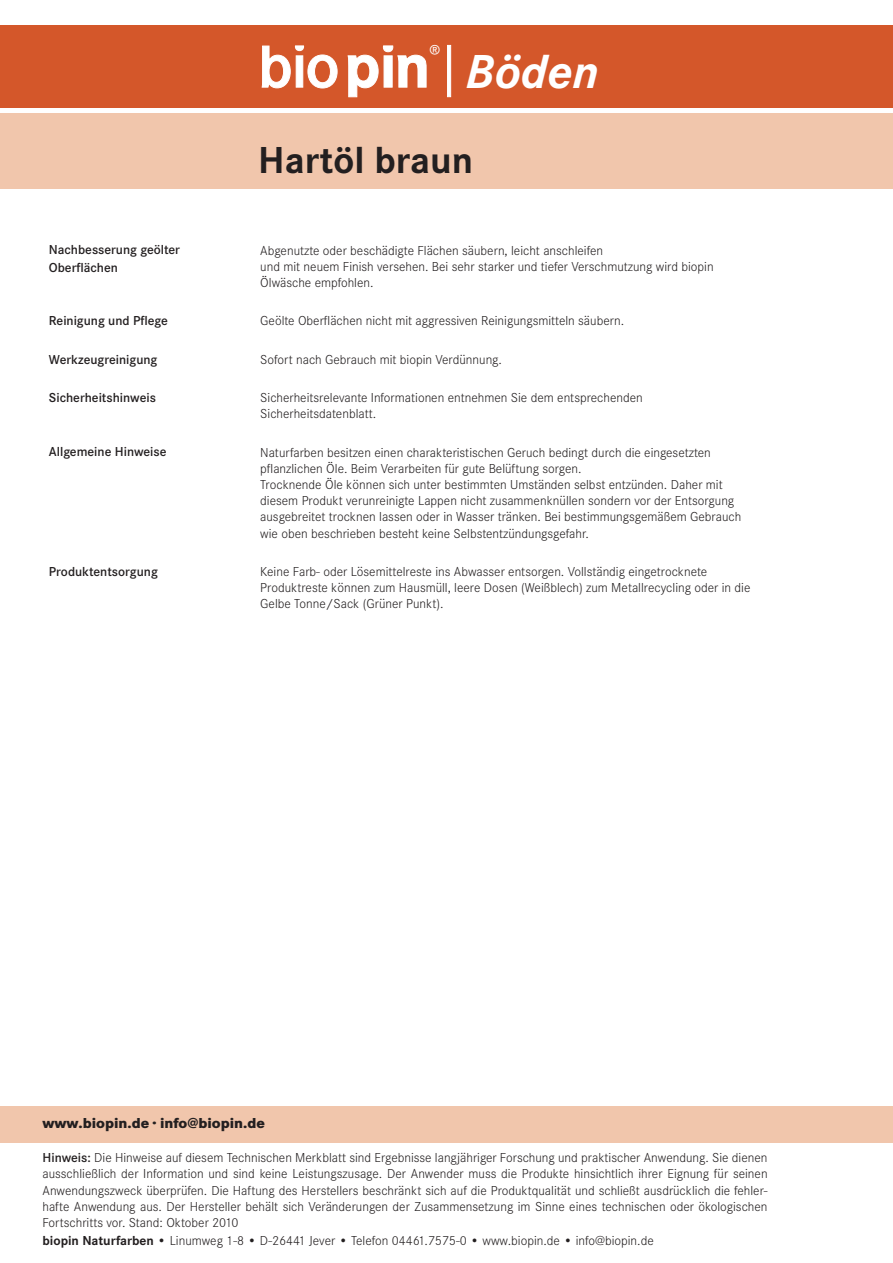
<style>
.page{position:relative;width:893px;height:1263px;background:#fff}
.page>*{position:absolute;margin:0;border:0;box-sizing:border-box;transform-origin:0 0}
.t1{font:italic 700 49.5px "Corporate S";color:#fff}
.t2{font:700 39px "Corporate S";color:#231f20}
.t3{font:25.65px "Corporate S";color:#fff}
.t4{font:800 15px "Corporate S";color:#231f20}
.t5{font:300 13.5px/16.2px "Corporate S";color:#231f20}
.t6{font:600 13.5px/18px "Corporate S";color:#231f20}
.s1{font-weight:600}
.s2{font-weight:700}
</style>
<div class="page">
<div style="left:0;top:26px;width:893px;height:82px;background:#d4572a"></div>
<div style="left:0;top:113px;width:893px;height:75px;background:#f1c6ac"></div>
<div style="left:0;top:1107px;width:893px;height:36px;background:#f1c6ac"></div>
<svg style="left:262px;top:46px;width:75px;height:42px"></svg>
<svg style="left:348px;top:46px;width:78px;height:51px"></svg>
<div style="left:447px;top:45px;width:4px;height:52px;background:#fff;border:1px solid #fff"></div>
<p class="t3" style="left:428px;top:42px;width:14px">®</p>
<p class="t1" style="left:465px;top:42px;width:135px">Böden</p>
<p class="t2" style="left:258px;top:137px;width:216px">Hartöl braun</p>
<p class="t6" style="left:49px;top:241px;width:133px">Nachbesserung geölter<br>Oberflächen</p>
<p class="t5" style="left:260px;top:242px;width:455px">Abgenutzte oder beschädigte Flächen säubern, leicht anschleifen<br>und mit neuem Finish versehen. Bei sehr starker und tiefer Verschmutzung wird biopin<br>Ölwäsche empfohlen.</p>
<p class="t6" style="left:49px;top:312px;width:121px">Reinigung und Pflege</p>
<p class="t5" style="left:260px;top:313px;width:365px">Geölte Oberflächen nicht mit aggressiven Reinigungsmitteln säubern.</p>
<p class="t6" style="left:49px;top:350px;width:110px">Werkzeugreinigung</p>
<p class="t5" style="left:260px;top:351px;width:243px">Sofort nach Gebrauch mit biopin Verdünnung.</p>
<p class="t6" style="left:49px;top:389px;width:109px">Sicherheitshinweis</p>
<p class="t5" style="left:260px;top:390px;width:384px">Sicherheitsrelevante Informationen entnehmen Sie dem entsprechenden<br>Sicherheitsdatenblatt.</p>
<p class="t6" style="left:49px;top:443px;width:119px">Allgemeine Hinweise</p>
<p class="t5" style="left:260px;top:444px;width:452px">Naturfarben besitzen einen charakteristischen Geruch bedingt durch die eingesetzten</p>
<p class="t5" style="left:260px;top:460px;width:323px">pflanzlichen Öle. Beim Verarbeiten für gute Belüftung sorgen.</p>
<p class="t5" style="left:260px;top:477px;width:482px">Trocknende Öle können sich unter bestimmten Umständen selbst entzünden. Daher mit diesem Produkt verunreinigte Lappen nicht zusammenknüllen sondern vor der Entsorgung ausgebreitet trocknen lassen oder in Wasser tränken. Bei bestimmungsgemäßem Gebrauch wie oben beschrieben besteht keine Selbstentzündungsgefahr.</p>
<p class="t6" style="left:49px;top:562px;width:110px">Produktentsorgung</p>
<p class="t5" style="left:260px;top:564px;width:492px">Keine Farb- oder Lösemittelreste ins Abwasser entsorgen. Vollständig eingetrocknete<br>Produktreste können zum Hausmüll, leere Dosen (Weißblech) zum Metallrecycling oder in die<br>Gelbe Tonne/Sack (Grüner Punkt).</p>
<p class="t4" style="left:43px;top:1113px;width:224px">www.biopin.de · info@biopin.de</p>
<p class="t5" style="left:43px;top:1150px;width:727px;text-align:justify"><span class="s1">Hinweis:</span> Die Hinweise auf diesem Technischen Merkblatt sind Ergebnisse langjähriger Forschung und praktischer Anwendung. Sie dienen ausschließlich der Information und sind keine Leistungszusage. Der Anwender muss die Produkte hinsichtlich ihrer Eignung für seinen Anwendungszweck überprüfen. Die Haftung des Herstellers beschränkt sich auf die Produktqualität und schließt ausdrücklich die fehler&shy;hafte Anwendung aus. Der Hersteller behält sich Veränderungen der Zusammensetzung im Sinne eines technischen oder ökologischen Fortschritts vor. Stand: Oktober 2010</p>
<p class="t5" style="left:43px;top:1233px;width:613px"><span class="s2">biopin Naturfarben</span> • Linumweg 1-8 • D-26441 Jever • Telefon 04461.7575-0 • www.biopin.de • info@biopin.de</p>
</div>
